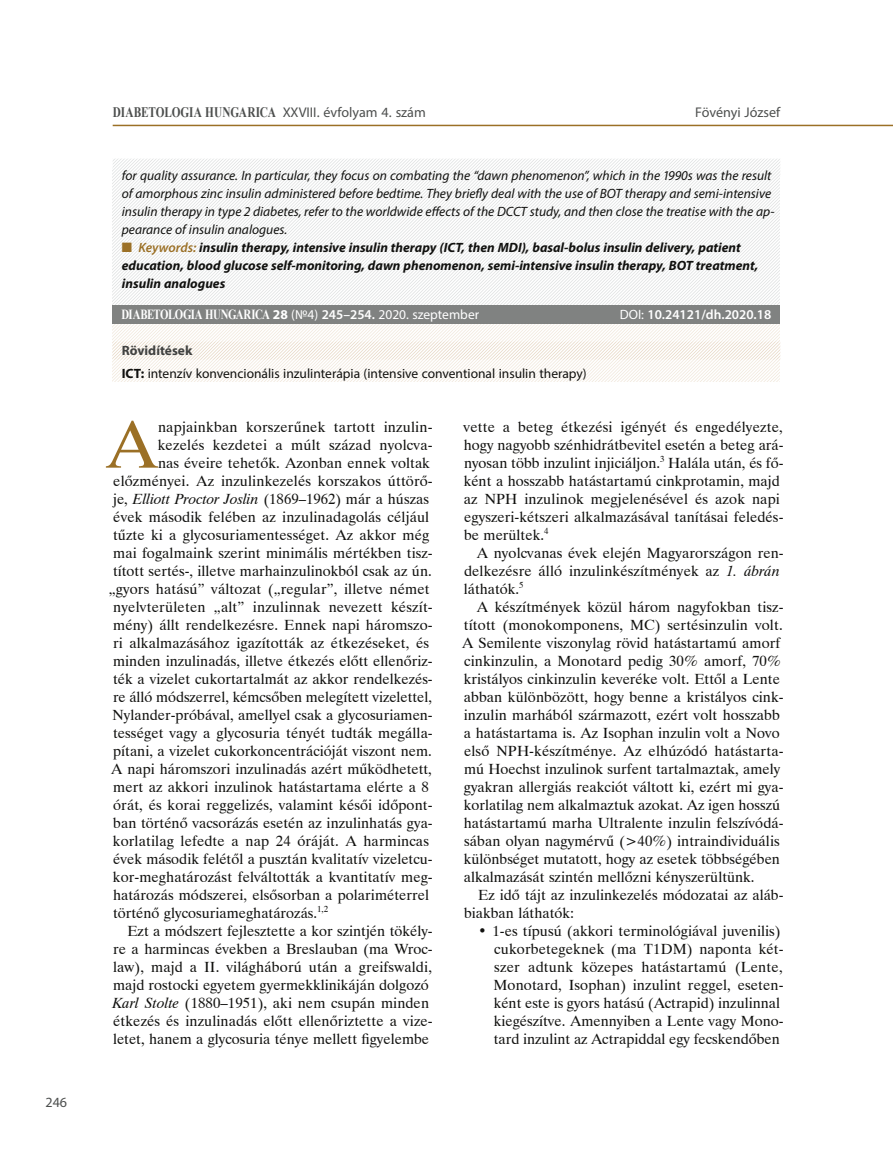
<style>
.page{position:relative;width:893px;height:1161px;background:#fff}
.page>*{position:absolute;margin:0;border:0;box-sizing:border-box;transform-origin:0 0}
.Iniciálé{font:66.75px "Dutch 801 BTWGL4";color:#9b7026}
.Iniciálé-2{font:14.7px/18px "Dutch 801 BTWGL4";color:#11110f}
.t1{font:700 14.55px "Times New Roman";letter-spacing:-.01em;color:#4d4f4e;scale:.78 1}
.t2{font:14.1px "Myriad Pro";color:#4d4f4e}
.Megjelenés{font:700 13.95px "Times New Roman";letter-spacing:-.045em;color:#fff;scale:.78 1}
.Összefoglalás_2__ang{font:italic 13.5px/18px "Myriad Pro";color:#11110f}
.t3{font:italic 700 13.5px/18px "Myriad Pro";color:#11110f}
.Rövidítések{font:13.5px "Myriad Pro";color:#11110f}
.Megjelenés-2{font:600 13.5px "Myriad Pro";color:#fff}
.Rövidítések_cím{font:700 13.5px "Myriad Pro";color:#404140}
.s1{font-family:"Myriad Pro";font-weight:400;font-size:14.1px}
.s2{color:#9b7026}
.s3{font-weight:600;color:#9b7026}
.s4{font-family:"Myriad Pro";font-size:13.5px}
.s5{font-family:"Myriad Pro";font-weight:400;font-size:13.5px}
.s6{font-family:"Myriad Pro";font-weight:600;font-size:13.5px}
.s7{font-weight:400}
.s8{font-weight:700}
.s9{font-style:italic}
</style>
<div class="page">
<svg style="left:112px;top:124px;width:153px;height:258px"></svg>
<svg style="left:297px;top:124px;width:70px;height:258px"></svg>
<svg style="left:367px;top:124px;width:25px;height:258px"></svg>
<svg style="left:398px;top:124px;width:217px;height:258px"></svg>
<svg style="left:615px;top:124px;width:44px;height:258px"></svg>
<svg style="left:659px;top:124px;width:234px;height:258px"></svg>
<svg style="left:755px;top:130px;width:138px;height:252px"></svg>
<svg style="left:780px;top:155px;width:113px;height:227px"></svg>
<svg style="left:787px;top:162px;width:106px;height:220px"></svg>
<hr style="left:113px;top:125px;width:780px;height:1px;background:#9b7026">
<div style="left:113px;top:306px;width:667px;height:18px;background:#808281"></div>
<p class="t2" style="left:45px;top:1094px;width:23px">246</p>
<p class="t1" style="left:113px;top:102px;width:403px">DIABETOLOGIA HUNGARICA <span class="s1">XXVIII. évfolyam 4. szám</span></p>
<p class="t2" style="left:695px;top:104px;width:86px">Fövényi József</p>
<p class="Összefoglalás_2__ang" style="left:122px;top:166px;width:654px">for quality assurance. In particular, they focus on combating the “dawn phenomenon”, which in the 1990s was the result of amorphous zinc insulin administered before bedtime. They briefly deal with the use of BOT therapy and semi-intensive insulin therapy in type 2 diabetes, refer to the worldwide effects of the DCCT study, and then close the treatise with the ap&shy;pearance of insulin analogues.</p>
<p class="t3" style="left:122px;top:238px;width:638px"><span class="s2">■</span> <span class="s3">Keywords:</span> insulin therapy, intensive insulin therapy (ICT, then MDI), basal-bolus insulin delivery, patient education, blood glucose self-monitoring, dawn phenomenon, semi-intensive insulin therapy, BOT treatment, insulin analogues</p>
<p class="Megjelenés" style="left:121px;top:304px;width:460px">DIABETOLOGIA HUNGARICA <span class="s4">28</span> <span class="s5">(№4)</span> <span class="s6">245–254.</span> <span class="s5">2020. szeptember</span></p>
<p class="Megjelenés-2" style="left:620px;top:306px;width:153px"><span class="s7">DOI:</span> 10.24121/dh.2020.18</p>
<p class="Rövidítések_cím" style="left:122px;top:342px;width:72px">Rövidítések</p>
<p class="Rövidítések" style="left:122px;top:365px;width:466px"><span class="s8">ICT:</span> intenzív konvencionális inzulinterápia (intensive conventional insulin therapy)</p>
<p class="Iniciálé" style="left:106px;top:397px;width:53px">A</p>
<p class="Iniciálé-2" style="left:158px;top:417px;width:276px">napjainkban korszerűnek tartott inzulin-</p>
<p class="Iniciálé-2" style="left:158px;top:435px;width:277px">kezelés kezdetei a múlt század nyolcva-</p>
<p class="Iniciálé-2" style="left:158px;top:453px;width:273px">nas éveire tehetők. Azonban ennek voltak</p>
<p class="Iniciálé-2" style="left:113px;top:471px;width:321px">előzményei. Az inzulinkezelés korszakos úttörő-</p>
<p class="Iniciálé-2" style="left:113px;top:489px;width:317px">je, <span class="s9">Elliott Proctor Joslin</span> (1869–1962) már a húszas</p>
<p class="Iniciálé-2" style="left:113px;top:507px;width:317px">évek második felében az inzulinadagolás céljául</p>
<p class="Iniciálé-2" style="left:113px;top:525px;width:318px">tűzte ki a glycosuriamentességet. Az akkor még</p>
<p class="Iniciálé-2" style="left:113px;top:543px;width:321px">mai fogalmaink szerint minimális mértékben tisz-</p>
<p class="Iniciálé-2" style="left:113px;top:561px;width:320px">tított sertés‑, illetve marhainzulinokból csak az ún.</p>
<p class="Iniciálé-2" style="left:109px;top:579px;width:322px">„gyors hatású” változat („regular”, illetve német</p>
<p class="Iniciálé-2" style="left:113px;top:597px;width:321px">nyelvterületen „alt” inzulinnak nevezett készít-</p>
<p class="Iniciálé-2" style="left:113px;top:615px;width:321px">mény) állt rendelkezésre. Ennek napi háromszo-</p>
<p class="Iniciálé-2" style="left:113px;top:633px;width:318px">ri alkalmazásához igazították az étkezéseket, és</p>
<p class="Iniciálé-2" style="left:113px;top:651px;width:321px">minden inzulinadás, illetve étkezés előtt ellenőriz-</p>
<p class="Iniciálé-2" style="left:113px;top:669px;width:321px">ték a vizelet cukortartalmát az akkor rendelkezés-</p>
<p class="Iniciálé-2" style="left:113px;top:687px;width:321px">re álló módszerrel, kémcsőben melegített vizelettel,</p>
<p class="Iniciálé-2" style="left:113px;top:705px;width:322px">Nylander-próbával, amellyel csak a glycosuriamen-</p>
<p class="Iniciálé-2" style="left:113px;top:723px;width:321px">tességet vagy a glycosuria tényét tudták megálla-</p>
<p class="Iniciálé-2" style="left:113px;top:741px;width:320px">pítani, a vizelet cukorkoncentrációját viszont nem.</p>
<p class="Iniciálé-2" style="left:111px;top:759px;width:322px">A napi háromszori inzulinadás azért működhetett,</p>
<p class="Iniciálé-2" style="left:113px;top:777px;width:317px">mert az akkori inzulinok hatástartama elérte a 8</p>
<p class="Iniciálé-2" style="left:113px;top:795px;width:321px">órát, és korai reggelizés, valamint késői időpont-</p>
<p class="Iniciálé-2" style="left:113px;top:813px;width:321px">ban történő vacsorázás esetén az inzulinhatás gya-</p>
<p class="Iniciálé-2" style="left:113px;top:831px;width:318px">korlatilag lefedte a nap 24 óráját. A harmincas</p>
<p class="Iniciálé-2" style="left:113px;top:849px;width:321px">évek második felétől a pusztán kvalitatív vizeletcu-</p>
<p class="Iniciálé-2" style="left:113px;top:867px;width:321px">kor-meghatározást felváltották a kvantitatív meg-</p>
<p class="Iniciálé-2" style="left:113px;top:885px;width:318px">határozás módszerei, elsősorban a polariméterrel</p>
<p class="Iniciálé-2" style="left:113px;top:903px;width:217px">történő glycosuriameghatározás.<sup>1,2</sup></p>
<p class="Iniciálé-2" style="left:113px;top:921px;width:322px;text-indent:15px">Ezt a módszert fejlesztette a kor szintjén tökély&shy;re a harmincas években a Breslauban (ma Wroc&shy;law), majd a II. világháború után a greifswaldi, majd rostocki egyetem gyermekklinikáján dolgozó <span class="s9">Karl Stolte</span> (1880–1951), aki nem csupán minden étkezés és inzulinadás előtt ellenőriztette a vize&shy;letet, hanem a glycosuria ténye mellett figyelembe</p>
<p class="Iniciálé-2" style="left:463px;top:417px;width:322px">vette a beteg étkezési igényét és engedélyezte, hogy nagyobb szénhidrátbevitel esetén a beteg ará&shy;nyosan több inzulint injiciáljon.<sup>3</sup> Halála után, és fő&shy;ként a hosszabb hatástartamú cinkprotamin, majd az NPH inzulinok megjelenésével és azok napi egyszeri-kétszeri alkalmazásával tanításai feledés&shy;be merültek.<sup>4</sup></p>
<p class="Iniciálé-2" style="left:464px;top:543px;width:321px;text-indent:13px">A nyolcvanas évek elején Magyarországon ren&shy;delkezésre álló inzulinkészítmények az <span class="s9">1. ábrán </span>láthatók.<sup>5</sup></p>
<p class="Iniciálé-2" style="left:462px;top:597px;width:323px;text-indent:15px">A készítmények közül három nagyfokban tisz&shy;tított (monokomponens, MC) sertésinzulin volt.<br>A Semilente viszonylag rövid hatástartamú amorf cinkinzulin, a Monotard pedig 30% amorf, 70% kristályos cinkinzulin keveréke volt. Ettől a Lente abban különbözött, hogy benne a kristályos cink&shy;inzulin marhából származott, ezért volt hosszabb a hatástartama is. Az Isophan inzulin volt a Novo első NPH-készítménye. Az elhúzódó hatástarta&shy;mú Hoechst inzulinok surfent tartalmaztak, amely gyakran allergiás reakciót váltott ki, ezért mi gya&shy;korlatilag nem alkalmaztuk azokat. Az igen hosszú hatástartamú marha Ultralente inzulin felszívódá&shy;sában olyan nagymérvű (&gt;40%) intraindividuális különbséget mutatott, hogy az esetek többségében alkalmazását szintén mellőzni kényszerültünk.</p>
<p class="Iniciálé-2" style="left:464px;top:885px;width:321px;text-indent:14px">Ez idő tájt az inzulinkezelés módozatai az aláb&shy;biakban láthatók:</p>
<p class="Iniciálé-2" style="left:493px;top:921px;width:292px;text-indent:-15px">• 1-es típusú (akkori terminológiával juvenilis) cukorbetegeknek (ma T1DM) naponta két&shy;szer adtunk közepes hatástartamú (Lente, Monotard, Isophan) inzulint reggel, eseten&shy;ként este is gyors hatású (Actrapid) inzulinnal kiegészítve. Amennyiben a Lente vagy Mono&shy;tard inzulint az Actrapiddal egy fecskendőben</p>
</div>
